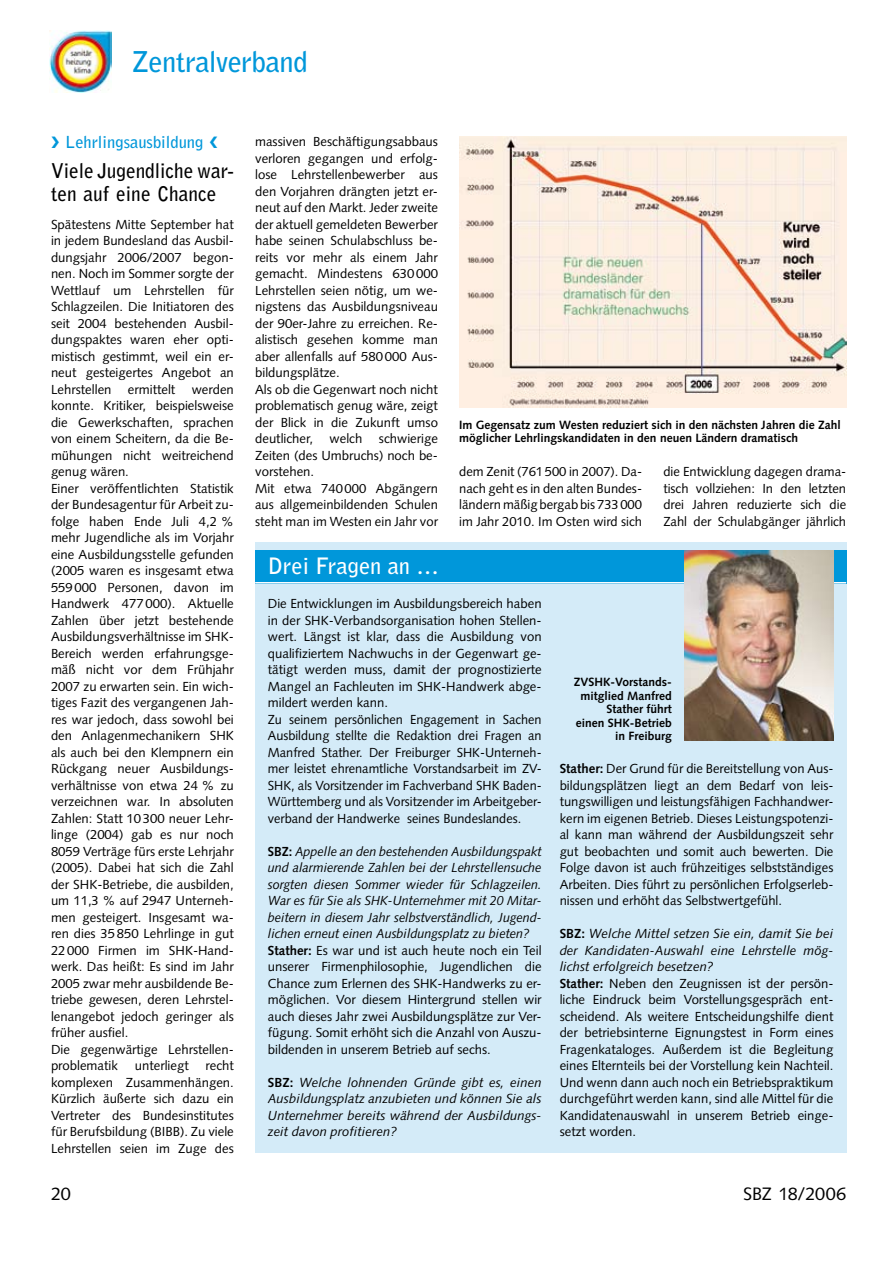
<style>
.page{position:relative;width:893px;height:1263px;background:#fff}
.page>*{position:absolute;margin:0;border:0;box-sizing:border-box;transform-origin:0 0}
.t1{font:700 28.5px "Bell Gothic Std";letter-spacing:-.02em;color:#0097da}
.t2{font:700 22.5px "Bell Gothic Std";color:#fff}
.t3{font:700 20.25px/23.2px "Bell Gothic Std";color:#000;scale:.95 1}
.t4{font:18px "Syntax LT Std";letter-spacing:-.01em;color:#000}
.t5{font:700 16.5px "Bell Gothic Std";color:#0097da}
.t6{font:13.2px/16.5px "Syntax LT Std";color:#000}
.t7{font:italic 13.2px/16.5px "Syntax LT Std";color:#000;text-align:justify}
.t8{font:700 12px/13.5px "Syntax LT Std";color:#000}
.s1{font-weight:700}
.s2{font-style:italic}
.s3{font-weight:700;font-style:normal}
</style>
<div class="page">
<img style="left:49px;top:30px;width:62px;height:63px">
<img style="left:459px;top:136px;width:387px;height:271px">
<div style="left:255px;top:542px;width:591px;height:610px;background:#d4ebf8"></div>
<div style="left:255px;top:550px;width:591px;height:33px;background:#0097da"></div>
<hr style="left:255px;top:582px;width:591px;height:1px;background:#fff">
<img style="left:684px;top:550px;width:149px;height:190px">
<h1 class="t1" style="left:132px;top:45px;width:177px">Zentralverband</h1>
<p class="t5" style="left:51px;top:132px;width:168px">❯ Lehrlingsausbildung ❮</p>
<h3 class="t3" style="left:51px;top:159px;width:194px">Viele Jugendliche war&shy;ten auf eine Chance</h3>
<p class="t6" style="left:51px;top:216px;width:184px">Spätestens Mitte September hat in jedem Bundesland das Ausbil&shy;dungsjahr 2006/2007 begon&shy;nen. Noch im Sommer sorgte der<br>Wettlauf um Lehrstellen für<br>Schlagzeilen. Die Initiatoren des seit 2004 bestehenden Ausbil&shy;dungspaktes waren eher opti&shy;mistisch gestimmt, weil ein er&shy;neut gesteigertes Angebot an<br>Lehrstellen ermittelt werden konnte. Kritiker, beispielsweise die Gewerkschaften, sprachen von einem Scheitern, da die Be&shy;mühungen nicht weitreichend genug wären.<br>Einer veröffentlichten Statistik der Bundesagentur für Arbeit zu&shy;folge haben Ende Juli 4,2 % mehr Jugendliche als im Vorjahr eine Ausbildungsstelle gefunden (2005 waren es insgesamt etwa<br>559000 Personen, davon im<br>Handwerk 477000). Aktuelle<br>Zahlen über jetzt bestehende<br>Ausbildungsverhältnisse im SHK-<br>Bereich werden erfahrungsge&shy;mäß nicht vor dem Frühjahr<br>2007 zu erwarten sein. Ein wich&shy;tiges Fazit des vergangenen Jah&shy;res war jedoch, dass sowohl bei den Anlagenmechanikern SHK als auch bei den Klempnern ein<br>Rückgang neuer Ausbildungs&shy;verhältnisse von etwa 24 % zu verzeichnen war. In absoluten<br>Zahlen: Statt 10300 neuer Lehr&shy;linge (2004) gab es nur noch<br>8059 Verträge fürs erste Lehrjahr (2005). Dabei hat sich die Zahl der SHK-Betriebe, die ausbilden, um 11,3 % auf 2947 Unterneh&shy;men gesteigert. Insgesamt wa&shy;ren dies 35850 Lehrlinge in gut<br>22000 Firmen im SHK-Hand&shy;werk. Das heißt: Es sind im Jahr<br>2005 zwar mehr ausbildende Be&shy;triebe gewesen, deren Lehrstel&shy;lenangebot jedoch geringer als früher ausfiel.<br>Die gegenwärtige Lehrstellen&shy;problematik</p>
<p class="t6" style="left:51px;top:1057px;width:184px;text-align:justify;text-indent:155px">recht komplexen Zusammenhängen.<br>Kürzlich äußerte sich dazu ein Vertreter des Bundesinstitutes für Berufsbildung (BIBB). Zu viele Lehrstellen seien im Zuge des</p>
<p class="t6" style="left:135px;top:1057px;width:55px">unterliegt</p>
<p class="t6" style="left:255px;top:133px;width:184px">massiven Beschäftigungsabbaus verloren gegangen und erfolg&shy;lose Lehrstellenbewerber aus den Vorjahren drängten jetzt er&shy;neut auf den Markt. Jeder zweite der aktuell gemeldeten Bewerber habe seinen Schulabschluss be&shy;reits vor mehr als einem Jahr gemacht. Mindestens 630000<br>Lehrstellen seien nötig, um we&shy;nigstens das Ausbildungsniveau der 90er-Jahre zu erreichen. Re&shy;alistisch gesehen komme man aber allenfalls auf 580000 Aus&shy;bildungsplätze.<br>Als ob die Gegenwart noch nicht problematisch genug wäre, zeigt der Blick in die Zukunft umso deutlicher,</p>
<p class="t6" style="left:255px;top:430px;width:184px;text-indent:124px">schwierige<br>Zeiten (des Umbruchs) noch be&shy;vorstehen.<br>Mit etwa 740000 Abgängern aus allgemeinbildenden Schulen steht man im Westen ein Jahr vor</p>
<p class="t6" style="left:330px;top:430px;width:34px">welch</p>
<h2 class="t2" style="left:268px;top:553px;width:172px">Drei Fragen an …</h2>
<p class="t8" style="left:459px;top:418px;width:383px">Im Gegensatz zum Westen reduziert sich in den nächsten Jahren die Zahl möglicher Lehrlingskandidaten in den neuen Ländern dramatisch</p>
<p class="t6" style="left:459px;top:463px;width:184px;text-align:justify">dem Zenit (761500 in 2007). Da&shy;nach geht es in den alten Bundes&shy;ländern mäßig bergab bis 733000 im Jahr 2010. Im Osten wird sich</p>
<p class="t6" style="left:663px;top:463px;width:184px;text-align:justify">die Entwicklung dagegen drama&shy;tisch vollziehen: In den letzten drei Jahren reduzierte sich die Zahl der Schulabgänger jährlich</p>
<p class="t6" style="left:268px;top:595px;width:275px">Die Entwicklungen im Ausbildungsbereich haben in der SHK-Verbandsorganisation hohen Stellen&shy;wert. Längst ist klar, dass die Ausbildung von qualifiziertem Nachwuchs in der Gegenwart ge&shy;tätigt werden muss, damit der prognostizierte Mangel an Fachleuten im SHK-Handwerk abge&shy;mildert werden kann.<br>Zu seinem persönlichen Engagement in Sachen Ausbildung stellte die Redaktion drei Fragen an Manfred Stather. Der Freiburger SHK-Unterneh&shy;mer leistet ehrenamtliche Vorstandsarbeit im ZV-SHK, als Vorsitzender im Fachverband SHK Baden-Württemberg und als Vorsitzender im Arbeitgeber&shy;verband der Handwerke seines Bundeslandes.</p>
<p class="t6" style="left:268px;top:843px;width:275px"><span class="s1">SBZ:</span> <span class="s2">Appelle an den bestehenden Ausbildungspakt und alarmierende Zahlen bei der Lehrstellensuche sorgten diesen Sommer wieder für Schlagzeilen.<br>War es für Sie als SHK-Unternehmer mit 20 Mitar&shy;beitern in diesem Jahr selbstverständlich, Jugend&shy;lichen erneut einen Ausbildungsplatz zu bieten?<br></span><span class="s1">Stather:</span> Es war und ist auch heute noch ein Teil unserer Firmenphilosophie, Jugendlichen die Chance zum Erlernen des SHK-Handwerks zu er&shy;möglichen. Vor diesem Hintergrund stellen wir auch dieses Jahr zwei Ausbildungsplätze zur Ver&shy;fügung. Somit erhöht sich die Anzahl von Auszu&shy;bildenden in unserem Betrieb auf sechs.</p>
<p class="t7" style="left:268px;top:1074px;width:275px"><span class="s3">SBZ:</span> Welche lohnenden Gründe gibt es, einen Ausbildungsplatz anzubieten und können Sie als Unternehmer bereits während der Ausbildungs&shy;zeit davon profitieren?</p>
<p class="t8" style="left:574px;top:675px;width:99px;text-align:right">ZVSHK-Vorstands&shy;mitglied Manfred<br>Stather führt<br>einen SHK-Betrieb in Freiburg</p>
<p class="t6" style="left:560px;top:760px;width:275px;text-align:justify"><span class="s1">Stather:</span> Der Grund für die Bereitstellung von Aus&shy;bildungsplätzen liegt an dem Bedarf von leis&shy;tungswilligen und leistungsfähigen Fachhandwer&shy;kern im eigenen Betrieb. Dieses Leistungspotenzi&shy;al kann man während der Ausbildungszeit sehr gut beobachten und somit auch bewerten. Die Folge davon ist auch frühzeitiges selbstständiges Arbeiten. Dies führt zu persönlichen Erfolgserleb&shy;nissen und erhöht das Selbstwertgefühl.</p>
<p class="t6" style="left:560px;top:925px;width:275px"><span class="s1">SBZ:</span> <span class="s2">Welche Mittel setzen Sie ein, damit Sie bei der Kandidaten-Auswahl eine Lehrstelle mög&shy;lichst erfolgreich besetzen?<br></span><span class="s1">Stather:</span> Neben den Zeugnissen ist der persön&shy;liche Eindruck beim Vorstellungsgespräch ent&shy;scheidend. Als weitere Entscheidungshilfe dient der betriebsinterne Eignungstest in Form eines Fragenkataloges. Außerdem ist die Begleitung eines Elternteils bei der Vorstellung kein Nachteil.<br>Und wenn dann auch noch ein Betriebspraktikum durchgeführt werden kann, sind alle Mittel für die Kandidatenauswahl in unserem Betrieb einge&shy;setzt worden.</p>
<h3 class="t4" style="left:51px;top:1183px;width:21px">20</h3>
<h3 class="t4" style="left:743px;top:1183px;width:105px">SBZ 18/2006</h3>
</div>
